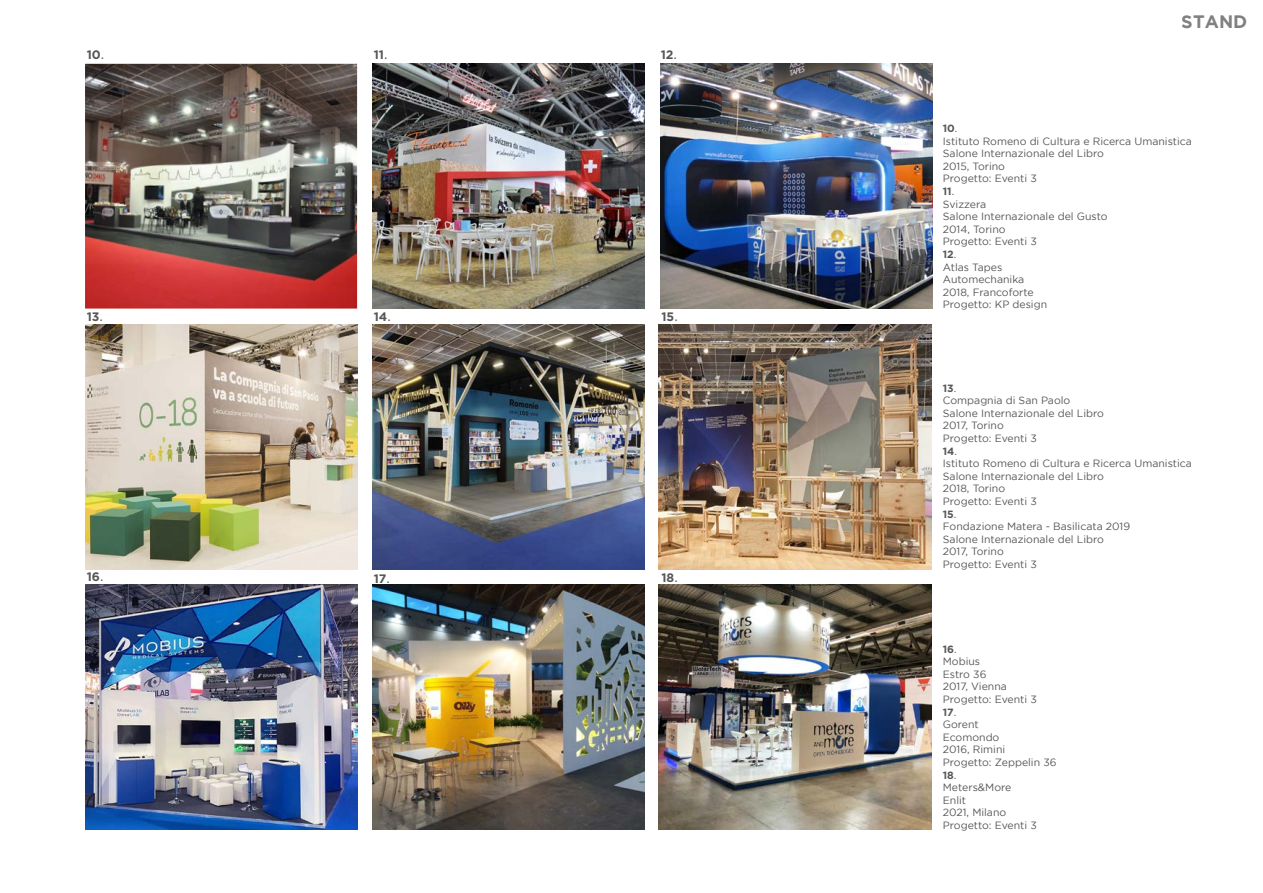
<style>
.page{position:relative;width:1263px;height:893px;background:#fff}
.page>*{position:absolute;margin:0;border:0;box-sizing:border-box;transform-origin:0 0}
.t1{font:700 18px "Gotham";color:#000}
.t2{font:13.95px "Gotham";color:#575756}
.t3{font:700 12.3px "Gotham";color:#575756}
.t4{font:10.5px/12.6px "Gotham";color:#575756}
.s1{font-weight:400;font-size:13.95px}
.s2{font-weight:700}
</style>
<div class="page">
<img style="left:85px;top:64px;width:272px;height:245px">
<img style="left:372px;top:584px;width:272px;height:245px">
<img style="left:85px;top:325px;width:272px;height:244px">
<img style="left:85px;top:584px;width:272px;height:245px">
<img style="left:372px;top:64px;width:272px;height:245px">
<img style="left:659px;top:325px;width:272px;height:244px">
<img style="left:372px;top:325px;width:272px;height:245px">
<img style="left:659px;top:584px;width:272px;height:245px">
<img style="left:660px;top:64px;width:272px;height:245px">
<p class="t3" style="left:87px;top:48px;width:19px">10<span class="s1">.</span></p>
<p class="t3" style="left:374px;top:48px;width:15px">11<span class="s1">.</span></p>
<p class="t3" style="left:661px;top:48px;width:18px">12<span class="s1">.</span></p>
<p class="t3" style="left:87px;top:309px;width:18px">13<span class="s1">.</span></p>
<p class="t3" style="left:374px;top:309px;width:19px">14<span class="s1">.</span></p>
<p class="t3" style="left:661px;top:309px;width:18px">15<span class="s1">.</span></p>
<p class="t3" style="left:87px;top:569px;width:15px">16</p>
<p class="t3" style="left:374px;top:571px;width:18px">17<span class="s1">.</span></p>
<h2 class="t2" style="left:100px;top:568px;width:5px">.</h2>
<p class="t3" style="left:661px;top:570px;width:18px">18<span class="s1">.</span></p>
<h1 class="t1" style="left:1182px;top:11px;width:67px">STAND</h1>
<p class="t4" style="left:943px;top:122px;width:251px"><span class="s2">10</span>.<br>Istituto Romeno di Cultura e Ricerca Umanistica<br>Salone Internazionale del Libro<br>2015, Torino<br>Progetto: Eventi 3<br><span class="s2">11</span>.<br>Svizzera<br>Salone Internazionale del Gusto<br>2014, Torino<br>Progetto: Eventi 3<br><span class="s2">12</span>.<br>Atlas Tapes<br>Automechanika<br>2018, Francoforte<br>Progetto: KP design</p>
<p class="t4" style="left:943px;top:381px;width:251px"><span class="s2">13</span>.<br>Compagnia di San Paolo<br>Salone Internazionale del Libro<br>2017, Torino<br>Progetto: Eventi 3<br><span class="s2">14</span>.<br>Istituto Romeno di Cultura e Ricerca Umanistica<br>Salone Internazionale del Libro<br>2018, Torino<br>Progetto: Eventi 3<br><span class="s2">15</span>.<br>Fondazione Matera - Basilicata 2019<br>Salone Internazionale del Libro<br>2017, Torino<br>Progetto: Eventi 3</p>
<p class="t4" style="left:943px;top:642px;width:115px"><span class="s2">16</span>.<br>Mobius<br>Estro 36<br>2017, Vienna<br>Progetto: Eventi 3<br><span class="s2">17</span>.<br>Gorent<br>Ecomondo<br>2016, Rimini<br>Progetto: Zeppelin 36<br><span class="s2">18</span>.<br>Meters&amp;More<br>Enlit<br>2021, Milano<br>Progetto: Eventi 3</p>
</div>
